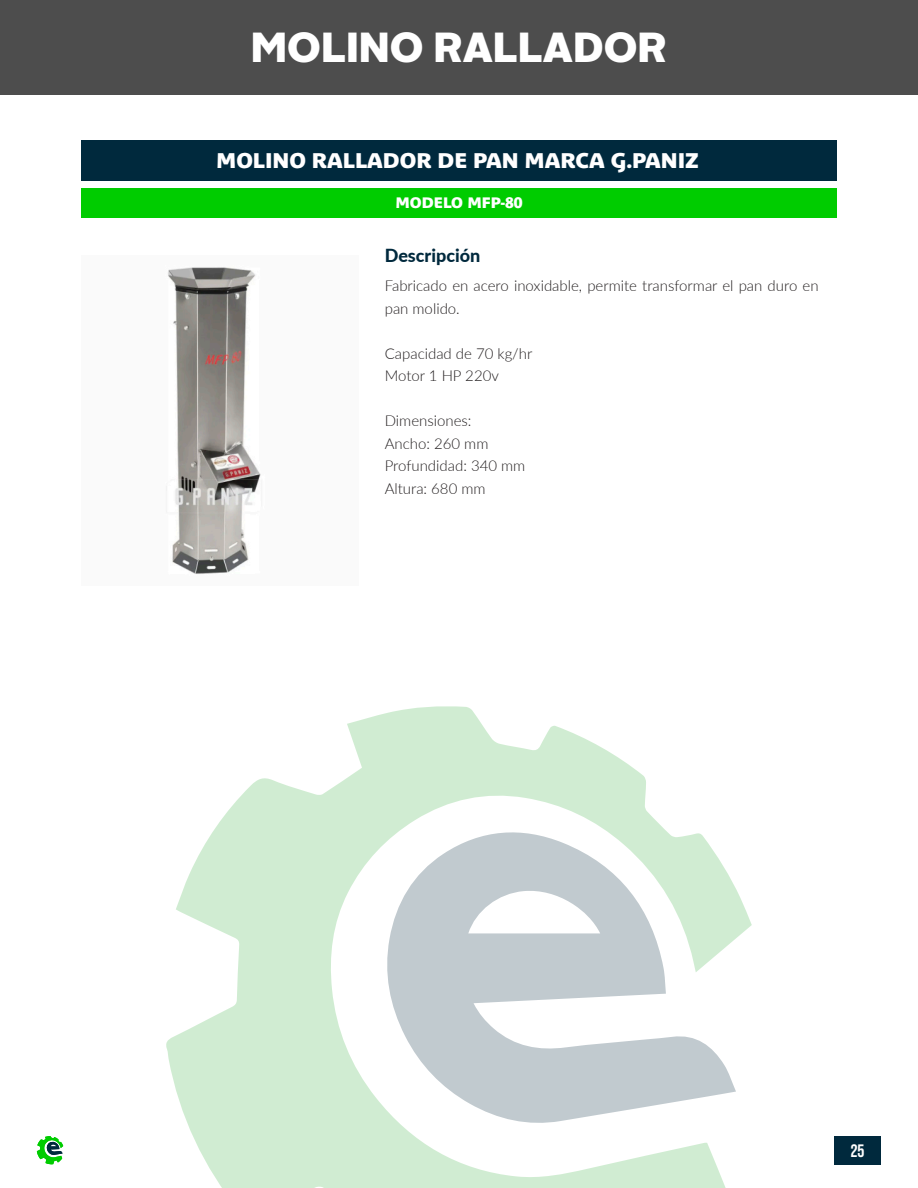
<style>
.page{position:relative;width:918px;height:1188px;background:#fff}
.page>*{position:absolute;margin:0;border:0;box-sizing:border-box;transform-origin:0 0}
.t1{font:900 42px "Alright Sans";color:#fff}
.t2{font:21px "Parisine Plus Std Sombre";color:#fff}
.t3{font:800 18px "Lato";color:#00293d}
.t4{font:700 18px "Bebas Neue Pro";color:#fff}
.t5{font:300 15px/22.5px "Lato";color:#231f20}
.t6{font:15px "Parisine Plus Std Sombre";color:#fff}
</style>
<div class="page">
<div style="left:0;top:0;width:918px;height:94px;background:#4d4d4d"></div>
<div style="left:835px;top:1136px;width:46px;height:28px;background:#00293d"></div>
<svg style="left:37px;top:1136px;width:26px;height:29px"></svg>
<div style="left:81px;top:140px;width:756px;height:41px;background:#00293d"></div>
<div style="left:81px;top:188px;width:756px;height:30px;background:#0c0"></div>
<img style="left:166px;top:267px;width:95px;height:307px">
<svg style="left:166px;top:706px;width:586px;height:482px;fill:#d0ecd2"></svg>
<svg style="left:383px;top:826px;width:353px;height:300px;fill:#c1cacf"></svg>
<h1 class="t1" style="left:251px;top:17px;width:418px">MOLINO RALLADOR</h1>
<p class="t2" style="left:216px;top:148px;width:484px">MOLINO RALLADOR DE PAN MARCA G.PANIZ</p>
<p class="t6" style="left:395px;top:194px;width:129px">MODELO MFP-80</p>
<p class="t3" style="left:385px;top:242px;width:97px">Descripción</p>
<p class="t5" style="left:385px;top:274px;width:435px">Fabricado en acero inoxidable, permite transformar el pan duro en pan molido.</p>
<p class="t5" style="left:385px;top:342px;width:149px">Capacidad de 70 kg/hr</p>
<p class="t5" style="left:385px;top:364px;width:116px">Motor 1 HP 220v</p>
<p class="t5" style="left:385px;top:409px;width:88px">Dimensiones:</p>
<p class="t5" style="left:385px;top:432px;width:105px">Ancho: 260 mm</p>
<p class="t5" style="left:385px;top:454px;width:142px">Profundidad: 340 mm</p>
<p class="t5" style="left:385px;top:477px;width:102px">Altura: 680 mm</p>
<p class="t4" style="left:851px;top:1140px;width:15px">25</p>
</div>
